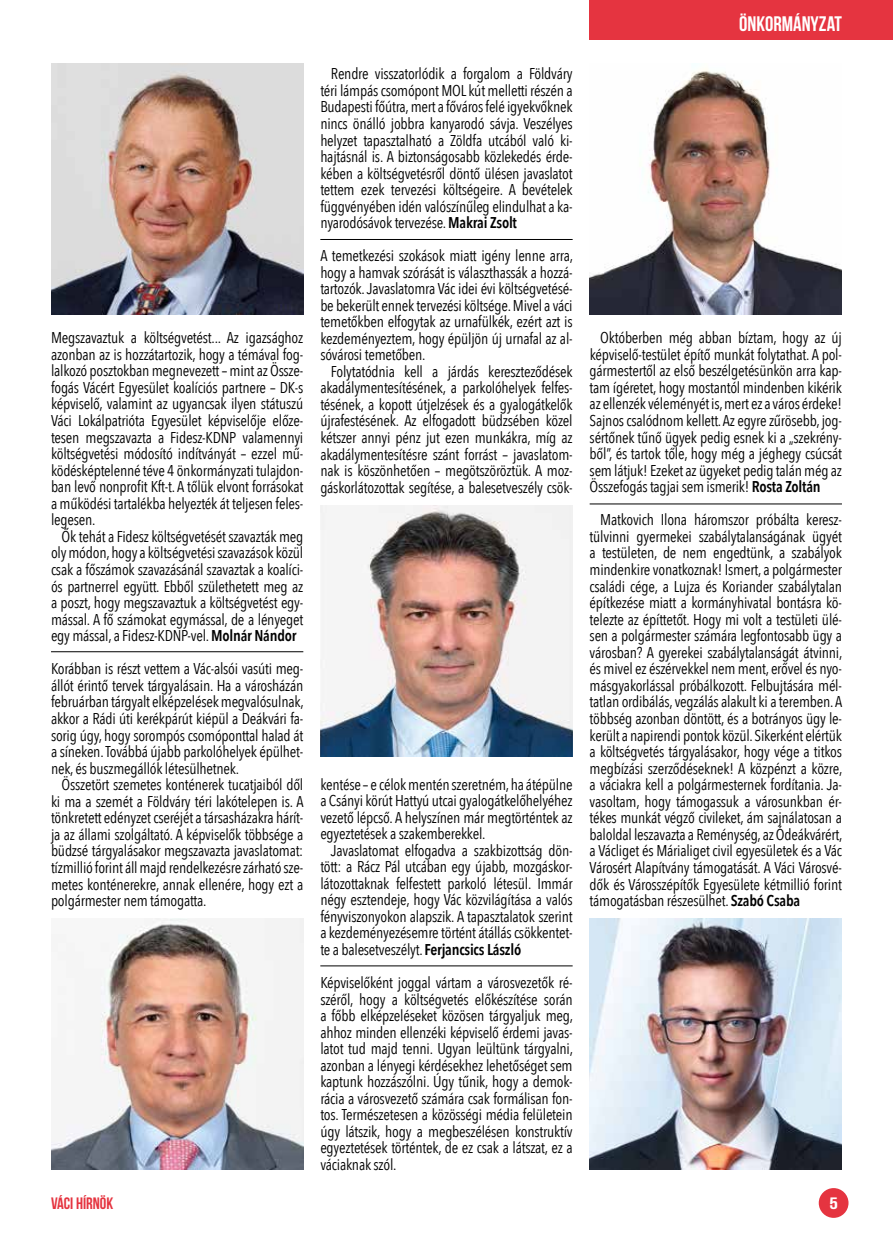
<style>
.page{position:relative;width:893px;height:1255px;background:#fff}
.page>*{position:absolute;margin:0;border:0;box-sizing:border-box;transform-origin:0 0}
.t1{font:700 21px "Bebas Neue";color:#fff}
.t2{font:700 16.5px "Bebas Neue";color:#e53440}
.t3{font:700 16.5px "Bebas Neue";color:#fff;scale:1.3 1}
.t4{font:15.6px/16.5px "Avenir Next Condensed";letter-spacing:-.015em;color:#000;text-align:justify}
.s1{font-weight:600}
</style>
<div class="page">
<div style="left:819px;top:1187px;width:29px;height:30px;background:#e53440;border-radius:50%"></div>
<div style="left:590px;top:0;width:303px;height:39px;background:#e53440"></div>
<img style="left:51px;top:64px;width:252px;height:251px">
<img style="left:51px;top:918px;width:252px;height:251px">
<img style="left:320px;top:506px;width:253px;height:250px">
<img style="left:590px;top:69px;width:252px;height:246px">
<img style="left:590px;top:918px;width:252px;height:251px">
<hr style="left:51px;top:651px;width:252px;height:1px;background:#000">
<hr style="left:320px;top:239px;width:253px;height:1px;background:#000">
<hr style="left:320px;top:965px;width:253px;height:1px;background:#000">
<hr style="left:590px;top:503px;width:252px;height:1px;background:#000">
<p class="t4" style="left:51px;top:329px;width:254px">Megszavaztuk a költségvetést... Az igazsághoz azonban az is hozzátartozik, hogy a témával fog&shy;lalkozó posztokban megnevezett – mint az Össze&shy;fogás Vácért Egyesület koalíciós partnere – DK-s képviselő, valamint az ugyancsak ilyen státuszú Váci Lokálpatrióta Egyesület képviselője előze&shy;tesen megszavazta a Fidesz-KDNP valamennyi költségvetési módosító indítványát – ezzel mű&shy;ködésképtelenné téve 4 önkormányzati tulajdon&shy;ban levő nonprofit Kft-t. A tőlük elvont forrásokat a működési tartalékba helyezték át teljesen feles&shy;legesen.</p>
<p class="t4" style="left:51px;top:527px;width:254px;text-indent:11px">Ők tehát a Fidesz költségvetését szavazták meg oly módon, hogy a költségvetési szavazások közül csak a főszámok szavazásánál szavaztak a koalíci&shy;ós partnerrel együtt. Ebből születhetett meg az a poszt, hogy megszavaztuk a költségvetést egy&shy;mással. A fő számokat egymással, de a lényeget egy mással, a Fidesz-KDNP-vel. <span class="s1">Molnár Nándor</span></p>
<p class="t4" style="left:51px;top:660px;width:254px">Korábban is részt vettem a Vác-alsói vasúti meg&shy;állót érintő tervek tárgyalásain. Ha a városházán februárban tárgyalt elképzelések megvalósulnak, akkor a Rádi úti kerékpárút kiépül a Deákvári fa&shy;sorig úgy, hogy sorompós csomóponttal halad át a síneken. Továbbá újabb parkolóhelyek épülhet&shy;nek, és buszmegállók létesülhetnek.</p>
<p class="t4" style="left:51px;top:775px;width:254px;text-indent:11px">Összetört szemetes konténerek tucatjaiból dől ki ma a szemét a Földváry téri lakótelepen is. A tönkretett edényzet cseréjét a társasházakra hárít&shy;ja az állami szolgáltató. A képviselők többsége a büdzsé tárgyalásakor megszavazta javaslatomat: tízmillió forint áll majd rendelkezésre zárható sze&shy;metes konténerekre, annak ellenére, hogy ezt a polgármester nem támogatta.</p>
<p class="t4" style="left:320px;top:65px;width:254px;text-indent:11px">Rendre visszatorlódik a forgalom a Földváry téri lámpás csomópont MOL kút melletti részén a Budapesti főútra, mert a főváros felé igyekvőknek nincs önálló jobbra kanyarodó sávja. Veszélyes helyzet tapasztalható a Zöldfa utcából való ki&shy;hajtásnál is. A biztonságosabb közlekedés érde&shy;kében a költségvetésről döntő ülésen javaslatot tettem ezek tervezési költségeire. A bevételek függvényében idén valószínűleg elindulhat a ka&shy;nyarodósávok tervezése. <span class="s1">Makrai Zsolt</span></p>
<p class="t4" style="left:320px;top:247px;width:254px">A temetkezési szokások miatt igény lenne arra, hogy a hamvak szórását is választhassák a hozzá&shy;tartozók. Javaslatomra Vác idei évi költségvetésé&shy;be bekerült ennek tervezési költsége. Mivel a váci temetőkben elfogytak az urnafülkék, ezért azt is kezdeményeztem, hogy épüljön új urnafal az al&shy;sóvárosi temetőben.</p>
<p class="t4" style="left:320px;top:362px;width:254px;text-indent:11px">Folytatódnia kell a járdás kereszteződések akadálymentesítésének, a parkolóhelyek felfes&shy;tésének, a kopott útjelzések és a gyalogátkelők újrafestésének. Az elfogadott büdzsében közel kétszer annyi pénz jut ezen munkákra, míg az akadálymentesítésre szánt forrást – javaslatom&shy;nak is köszönhetően – megötszöröztük. A moz&shy;gáskorlátozottak segítése, a balesetveszély csök-</p>
<p class="t4" style="left:320px;top:775px;width:254px">kentése – e célok mentén szeretném, ha átépülne a Csányi körút Hattyú utcai gyalogátkelőhelyéhez vezető lépcső. A helyszínen már megtörténtek az egyeztetések a szakemberekkel.</p>
<p class="t4" style="left:320px;top:841px;width:254px;text-indent:11px">Javaslatomat elfogadva a szakbizottság dön&shy;tött: a Rácz Pál utcában egy újabb, mozgáskor&shy;látozottaknak felfestett parkoló létesül. Immár négy esztendeje, hogy Vác közvilágítása a valós fényviszonyokon alapszik. A tapasztalatok szerint a kezdeményezésemre történt átállás csökkentet&shy;te a balesetveszélyt. <span class="s1">Ferjancsics László</span></p>
<p class="t4" style="left:320px;top:973px;width:254px">Képviselőként joggal vártam a városvezetők ré&shy;széről, hogy a költségvetés előkészítése során a főbb elképzeléseket közösen tárgyaljuk meg, ahhoz minden ellenzéki képviselő érdemi javas&shy;latot tud majd tenni. Ugyan leültünk tárgyalni, azonban a lényegi kérdésekhez lehetőséget sem kaptunk hozzászólni. Úgy tűnik, hogy a demok&shy;rácia a városvezető számára csak formálisan fon&shy;tos. Természetesen a közösségi média felületein úgy látszik, hogy a megbeszélésen konstruktív egyeztetések történtek, de ez csak a látszat, ez a váciaknak szól.</p>
<h1 class="t1" style="left:739px;top:12px;width:104px">ÖNKORMÁNYZAT</h1>
<p class="t4" style="left:590px;top:329px;width:254px;text-indent:11px">Októberben még abban bíztam, hogy az új képviselő-testület építő munkát folytathat. A pol&shy;gármestertől az első beszélgetésünkön arra kap&shy;tam ígéretet, hogy mostantól mindenben kikérik az ellenzék véleményét is, mert ez a város érdeke!<br>Sajnos csalódnom kellett. Az egyre zűrösebb, jog&shy;sértőnek tűnő ügyek pedig esnek ki a „szekrény&shy;ből”, és tartok tőle, hogy még a jéghegy csúcsát sem látjuk! Ezeket az ügyeket pedig talán még az Összefogás tagjai sem ismerik! <span class="s1">Rosta Zoltán</span></p>
<p class="t4" style="left:590px;top:511px;width:254px;text-indent:11px">Matkovich Ilona háromszor próbálta keresz&shy;tülvinni gyermekei szabálytalanságának ügyét a testületen, de nem engedtünk, a szabályok mindenkire vonatkoznak! Ismert, a polgármester családi cége, a Lujza és Koriander szabálytalan építkezése miatt a kormányhivatal bontásra kö&shy;telezte az építtetőt. Hogy mi volt a testületi ülé&shy;sen a polgármester számára legfontosabb ügy a városban? A gyerekei szabálytalanságát átvinni, és mivel ez észérvekkel nem ment, erővel és nyo&shy;másgyakorlással próbálkozott. Felbujtására mél&shy;tatlan ordibálás, vegzálás alakult ki a teremben. A többség azonban döntött, és a botrányos ügy le&shy;került a napirendi pontok közül. Sikerként elértük a költségvetés tárgyalásakor, hogy vége a titkos megbízási szerződéseknek! A közpénzt a közre, a váciakra kell a polgármesternek fordítania. Ja&shy;vasoltam, hogy támogassuk a városunkban ér&shy;tékes munkát végző civileket, ám sajnálatosan a baloldal leszavazta a Reménység, az Ódeákvárért, a Václiget és Márialiget civil egyesületek és a Vác Városért Alapítvány támogatását. A Váci Városvé&shy;dők és Városszépítők Egyesülete kétmillió forint támogatásban részesülhet. <span class="s1">Szabó Csaba</span></p>
<p class="t2" style="left:51px;top:1194px;width:64px">VÁCI HÍRNÖK</p>
<p class="t3" style="left:829px;top:1194px;width:8px">5</p>
</div>
